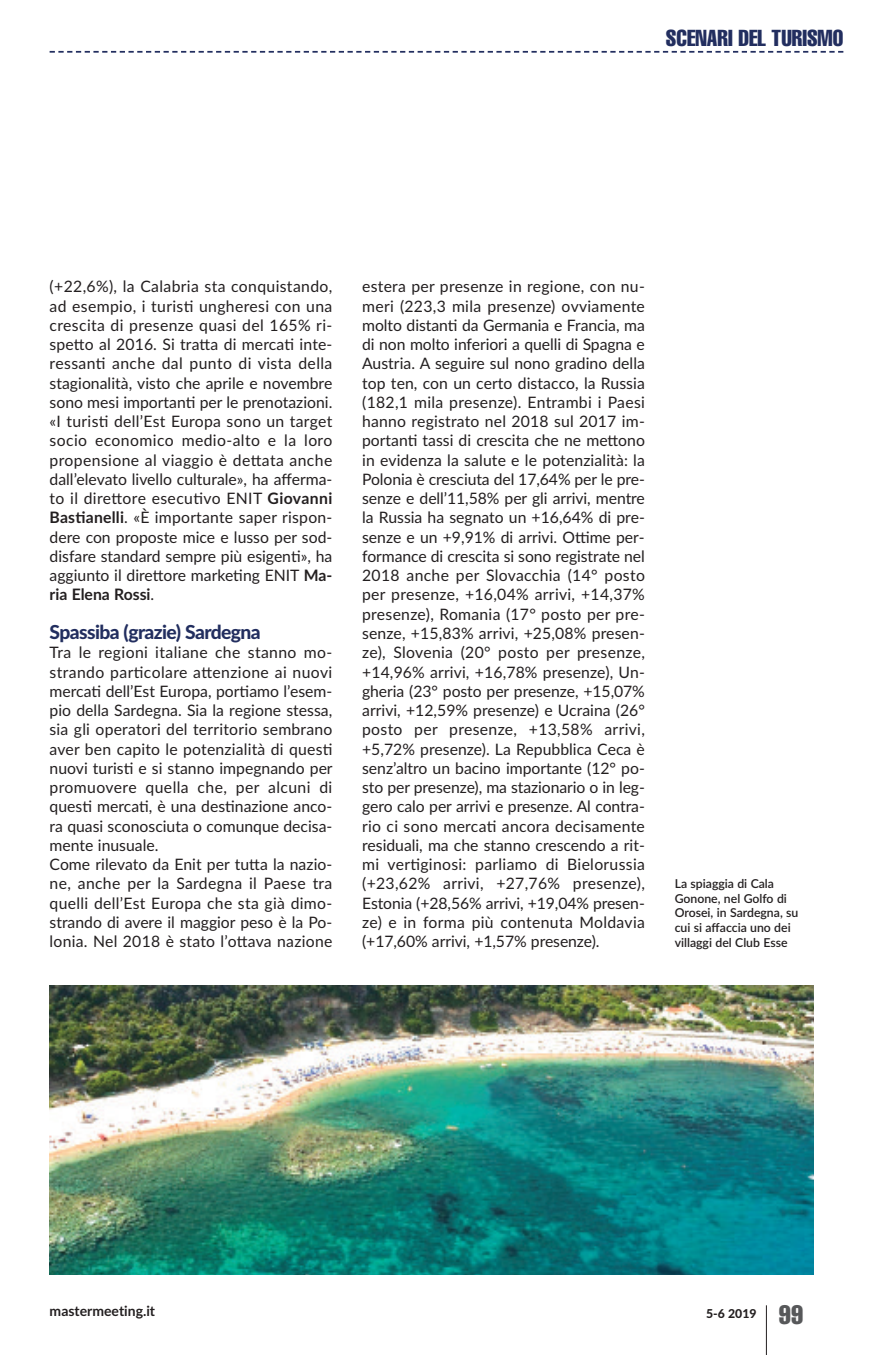
<style>
.page{position:relative;width:893px;height:1355px;background:#fff}
.page>*{position:absolute;margin:0;border:0;box-sizing:border-box;transform-origin:0 0}
.t1{font:extra-condensed 22.75px "Helvetica";color:#222e5f}
.t2{font:800 19.25px "Lato";letter-spacing:-.03em;color:#222e5f}
.t3{font:15.75px/19.2px "Lato";color:#231f20;text-align:justify}
.t4{font:700 14px "Lato";color:#231f20}
.t5{font:600 12.25px/14.9px "Lato";color:#231f20}
.t6{font:800 12.25px "Lato";color:#231f20}
.s1{font-weight:700}
.s2{font-family:"Helvetica";font-weight:400;font-stretch:extra-condensed;font-size:26.25px;color:#57585a}
</style>
<div class="page">
<hr style="left:766px;top:1305px;width:1px;height:49px;background:#231f20">
<svg style="left:50px;top:51px;width:793px;height:2px"></svg>
<img style="left:50px;top:985px;width:764px;height:289px">
<h1 class="t1" style="left:666px;top:30px;width:179px">SCENARI DEL TURISMO</h1>
<p class="t3" style="left:50px;top:277px;width:284px">(+22,6%), la Calabria sta conquistando, ad esempio, i turisti ungheresi con una crescita di presenze quasi del 165% ri&shy;spetto al 2016. Si tratta di mercati inte&shy;ressanti anche dal punto di vista della stagionalità, visto che aprile e novembre sono mesi importanti per le prenotazioni. «I turisti dell’Est Europa sono un target socio economico medio-alto e la loro propensione al viaggio è dettata anche dall’elevato livello culturale», ha afferma&shy;to il direttore esecutivo ENIT <span class="s1">Giovanni Bastianelli</span>. «È importante saper rispon&shy;dere con proposte mice e lusso per sod&shy;disfare standard sempre più esigenti», ha aggiunto il direttore marketing ENIT <span class="s1">Ma&shy;ria Elena Rossi</span>.</p>
<p class="t2" style="left:50px;top:621px;width:213px">spassiba (grazie) sardegna</p>
<p class="t3" style="left:50px;top:643px;width:285px;text-align:left">Tra le regioni italiane che stanno mo&shy;strando particolare attenzione ai nuovi mercati dell’Est Europa, portiamo l’esem&shy;pio della Sardegna. Sia la regione stessa, sia gli operatori del territorio sembrano aver ben capito le potenzialità di questi nuovi turisti e si stanno impegnando per promuovere quella che, per alcuni di questi mercati, è una destinazione anco&shy;ra quasi sconosciuta o comunque decisa&shy;mente inusuale.<br>Come rilevato da Enit per tutta la nazio&shy;ne, anche per la Sardegna il Paese tra quelli dell’Est Europa che sta già dimo&shy;strando di avere il maggior peso è la Po&shy;lonia. Nel 2018 è stato l’ottava nazione</p>
<p class="t3" style="left:362px;top:277px;width:284px">estera per presenze in regione, con nu&shy;meri (223,3 mila presenze) ovviamente molto distanti da Germania e Francia, ma di non molto inferiori a quelli di Spagna e Austria. A seguire sul nono gradino della top ten, con un certo distacco, la Russia (182,1 mila presenze). Entrambi i Paesi hanno registrato nel 2018 sul 2017 im&shy;portanti tassi di crescita che ne mettono in evidenza la salute e le potenzialità: la Polonia è cresciuta del 17,64% per le pre&shy;senze e dell’11,58% per gli arrivi, mentre la Russia ha segnato un +16,64% di pre&shy;senze e un +9,91% di arrivi. Ottime per&shy;formance di crescita si sono registrate nel 2018 anche per Slovacchia (14° posto per presenze, +16,04% arrivi, +14,37% presenze), Romania (17° posto per pre&shy;senze, +15,83% arrivi, +25,08% presen&shy;ze), Slovenia (20° posto per presenze, +14,96% arrivi, +16,78% presenze), Un&shy;gheria (23° posto per presenze, +15,07% arrivi, +12,59% presenze) e Ucraina (26° posto per presenze, +13,58% arrivi, +5,72% presenze). La Repubblica Ceca è senz’altro un bacino importante (12° po&shy;sto per presenze), ma stazionario o in leg&shy;gero calo per arrivi e presenze. Al contra&shy;rio ci sono mercati ancora decisamente residuali, ma che stanno crescendo a rit&shy;mi vertiginosi: parliamo di Bielorussia (+23,62% arrivi, +27,76% presenze), Estonia (+28,56% arrivi, +19,04% presen&shy;ze) e in forma più contenuta Moldavia (+17,60% arrivi, +1,57% presenze).</p>
<p class="t5" style="left:675px;top:875px;width:125px">La spiaggia di Cala<br>Gonone, nel Golfo di<br>Orosei, in Sardegna, su cui si affaccia uno dei villaggi del Club Esse</p>
<p class="t4" style="left:50px;top:1302px;width:107px">mastermeeting.it</p>
<p class="t6" style="left:706px;top:1306px;width:99px">5-6 2019 <span class="s2">99</span></p>
</div>
